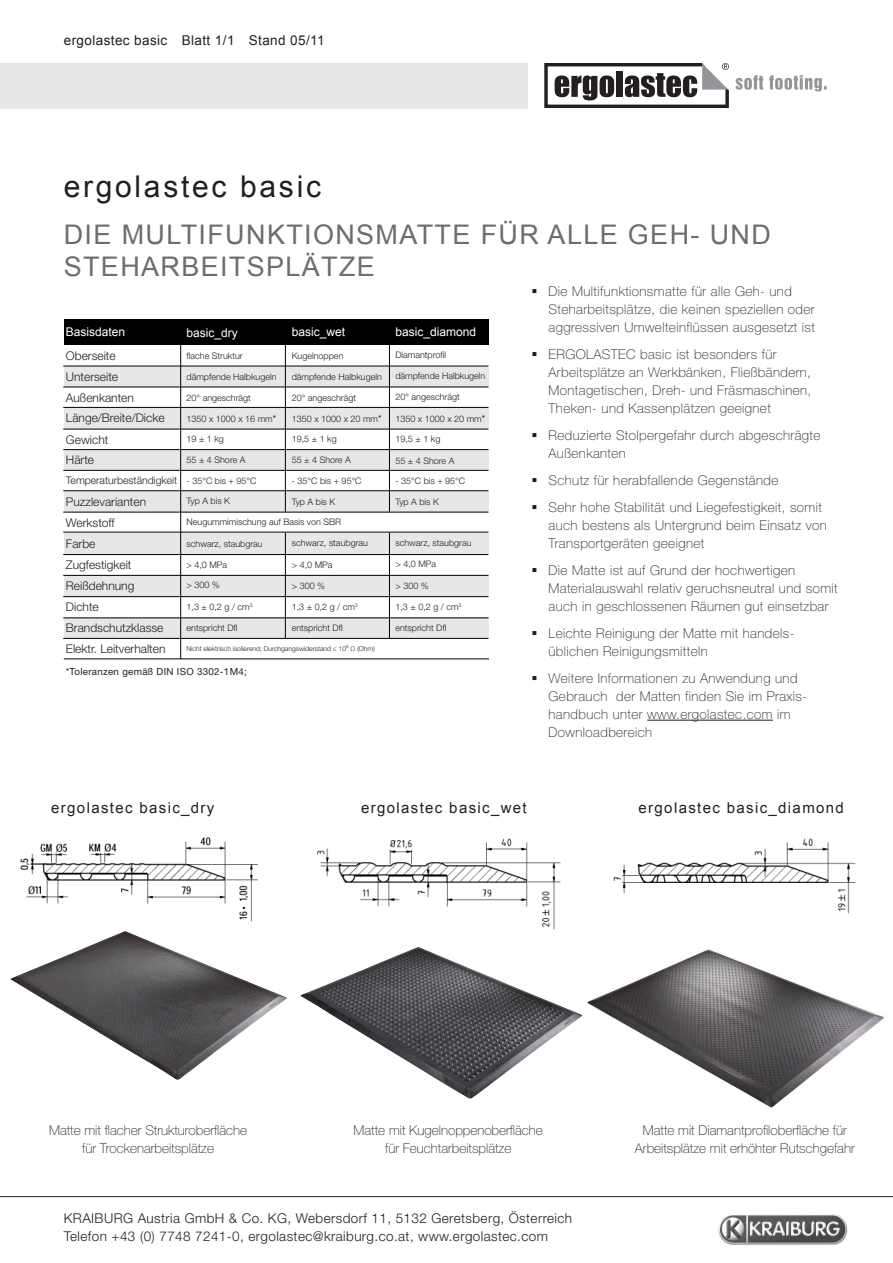
<style>
.page{position:relative;width:893px;height:1263px;background:#fff}
.page>*{position:absolute;margin:0;border:0;box-sizing:border-box;transform-origin:0 0}
.t1{font:30px "Arial";color:#231f20}
.t2{font:27px/32.4px "Arial";letter-spacing:.05em;color:#6c6d70}
.t3{font:15px "Arial";letter-spacing:.09em;color:#231f20}
.t4{font:100 13.5px/18px "Helvetica Neue LT Std";letter-spacing:.03em;color:#231f20}
.t5{font:100 13.5px/18px "Helvetica Neue LT Std";color:#231f20;text-align:center}
.t6{font:300 13.5px "Helvetica Neue LT Std";letter-spacing:.03em;color:#231f20}
.t7{font:13.5px "Arial";letter-spacing:.03em;color:#231f20}
.t8{font:300 12px "Helvetica Neue LT Std";color:#231f20}
.t9{font:12px "Arial";color:#fff}
.t10{font:300 10.5px "Helvetica Neue LT Std";color:#231f20}
.t11{font:9.75px "Helvetica Neue LT Std";letter-spacing:.03em;color:#231f20}
.t12{font:300 9px "Helvetica Neue LT Std";color:#231f20}
.t13{font:300 6.75px "Helvetica Neue LT Std";color:#231f20}
.s1{font-weight:400;font-size:9.75px}
</style>
<div class="page">
<hr style="left:647px;top:720px;width:126px;height:1px;background:#231f20">
<div style="left:0;top:63px;width:527px;height:45px;background:#e6e7e9"></div>
<svg style="left:544px;top:63px;width:185px;height:45px"></svg>
<svg style="left:736px;top:75px;width:91px;height:17px"></svg>
<hr style="left:0;top:1196px;width:893px;height:1px;background:#231f20">
<img style="left:718px;top:1214px;width:130px;height:31px">
<div style="left:64px;top:319px;width:424px;height:26px;background:#000"></div>
<div style="left:64px;top:366px;width:424px;height:21px;background:#e6e7e9"></div>
<div style="left:64px;top:408px;width:424px;height:21px;background:#e6e7e9"></div>
<div style="left:64px;top:450px;width:424px;height:21px;background:#e6e7e9"></div>
<div style="left:64px;top:491px;width:424px;height:21px;background:#e6e7e9"></div>
<hr style="left:63px;top:366px;width:425px;height:1px;background:#000">
<hr style="left:63px;top:387px;width:425px;height:1px;background:#000">
<hr style="left:63px;top:407px;width:425px;height:1px;background:#000">
<hr style="left:63px;top:429px;width:425px;height:1px;background:#000">
<hr style="left:63px;top:449px;width:425px;height:1px;background:#000">
<hr style="left:63px;top:470px;width:425px;height:1px;background:#000">
<hr style="left:63px;top:490px;width:425px;height:1px;background:#000">
<div style="left:64px;top:532px;width:424px;height:21px;background:#e6e7e9"></div>
<div style="left:64px;top:575px;width:424px;height:21px;background:#e6e7e9"></div>
<div style="left:64px;top:617px;width:424px;height:21px;background:#e6e7e9"></div>
<hr style="left:285px;top:319px;width:1px;height:193px;background:#000">
<hr style="left:180px;top:319px;width:1px;height:340px;background:#000">
<hr style="left:285px;top:533px;width:1px;height:105px;background:#000">
<hr style="left:63px;top:575px;width:425px;height:1px;background:#000">
<hr style="left:63px;top:554px;width:425px;height:1px;background:#000">
<hr style="left:63px;top:532px;width:425px;height:1px;background:#000">
<hr style="left:63px;top:512px;width:425px;height:1px;background:#000">
<hr style="left:63px;top:617px;width:425px;height:1px;background:#000">
<hr style="left:63px;top:596px;width:425px;height:1px;background:#000">
<hr style="left:63px;top:638px;width:425px;height:1px;background:#000">
<hr style="left:64px;top:658px;width:425px;height:1px;background:#000">
<img style="left:20px;top:837px;width:238px;height:85px">
<img style="left:10px;top:931px;width:277px;height:149px">
<hr style="left:389px;top:320px;width:1px;height:192px;background:#000">
<hr style="left:389px;top:533px;width:1px;height:105px;background:#000">
<img style="left:587px;top:949px;width:297px;height:159px">
<img style="left:316px;top:838px;width:245px;height:92px">
<img style="left:300px;top:947px;width:283px;height:152px">
<img style="left:613px;top:838px;width:243px;height:76px">
<p class="t7" style="left:64px;top:33px;width:262px">ergolastec basic Blatt 1/1 Stand 05/11</p>
<p class="t1" style="left:64px;top:170px;width:259px">ergolastec basic</p>
<p class="t2" style="left:64px;top:218px;width:709px">die multifunktionsmatte für alle geh- und steharbeits plätze</p>
<p class="t9" style="left:66px;top:325px;width:61px">Basisdaten</p>
<p class="t9" style="left:187px;top:326px;width:53px">basic_dry</p>
<p class="t9" style="left:292px;top:325px;width:55px">basic_wet</p>
<p class="t8" style="left:66px;top:348px;width:51px">Oberseite</p>
<p class="t8" style="left:66px;top:369px;width:54px">Unterseite</p>
<p class="t8" style="left:66px;top:390px;width:70px">Außenkanten</p>
<p class="t8" style="left:66px;top:411px;width:100px">Länge/Breite/Dicke</p>
<p class="t8" style="left:66px;top:432px;width:44px">Gewicht</p>
<p class="t8" style="left:66px;top:452px;width:30px">Härte</p>
<p class="t10" style="left:66px;top:474px;width:113px">Temperaturbeständigkeit</p>
<p class="t8" style="left:66px;top:494px;width:82px">Puzzlevarianten</p>
<p class="t12" style="left:187px;top:350px;width:58px">flache Struktur</p>
<p class="t12" style="left:292px;top:350px;width:53px">Kugelnoppen</p>
<p class="t12" style="left:292px;top:372px;width:92px">dämpfende Halbkugeln</p>
<p class="t12" style="left:187px;top:413px;width:91px">1350 x 1000 x 16 mm<span class="s1">*</span></p>
<p class="t12" style="left:292px;top:413px;width:91px">1350 x 1000 x 20 mm<span class="s1">*</span></p>
<p class="t12" style="left:187px;top:371px;width:92px">dämpfende Halbkugeln</p>
<p class="t12" style="left:187px;top:392px;width:66px">20° angeschrägt</p>
<p class="t12" style="left:187px;top:433px;width:39px">19 ± 1 kg</p>
<p class="t12" style="left:292px;top:433px;width:46px">19,5 ± 1 kg</p>
<p class="t12" style="left:187px;top:455px;width:60px">55 ± 4 Shore A</p>
<p class="t12" style="left:292px;top:455px;width:60px">55 ± 4 Shore A</p>
<p class="t12" style="left:187px;top:475px;width:71px">- 35°C bis + 95°C</p>
<p class="t12" style="left:292px;top:475px;width:71px">- 35°C bis + 95°C</p>
<p class="t12" style="left:187px;top:496px;width:45px">Typ A bis K</p>
<p class="t12" style="left:292px;top:496px;width:45px">Typ A bis K</p>
<p class="t12" style="left:292px;top:392px;width:66px">20° angeschrägt</p>
<p class="t8" style="left:66px;top:515px;width:50px">Werkstoff</p>
<p class="t8" style="left:66px;top:557px;width:67px">Zugfestigkeit</p>
<p class="t8" style="left:66px;top:578px;width:70px">Reißdehnung</p>
<p class="t8" style="left:66px;top:599px;width:34px">Dichte</p>
<p class="t8" style="left:66px;top:620px;width:99px">Brandschutzklasse</p>
<p class="t8" style="left:66px;top:641px;width:101px">Elektr. Leitverhalten</p>
<p class="t12" style="left:187px;top:516px;width:156px">Neugummimischung auf Basis von SBR</p>
<p class="t12" style="left:187px;top:559px;width:42px">&gt; 4,0 MPa</p>
<p class="t12" style="left:292px;top:559px;width:42px">&gt; 4,0 MPa</p>
<p class="t12" style="left:187px;top:580px;width:35px">&gt; 300 %</p>
<p class="t12" style="left:292px;top:580px;width:35px">&gt; 300 %</p>
<p class="t12" style="left:292px;top:601px;width:68px">1,3 ± 0,2 g / cm<sup>3</sup></p>
<p class="t8" style="left:66px;top:536px;width:31px">Farbe</p>
<p class="t12" style="left:187px;top:538px;width:78px">schwarz, staubgrau</p>
<p class="t12" style="left:292px;top:537px;width:78px">schwarz, staubgrau</p>
<p class="t12" style="left:187px;top:601px;width:68px">1,3 ± 0,2 g / cm<sup>3</sup></p>
<p class="t12" style="left:187px;top:622px;width:52px">entspricht Dfl</p>
<p class="t12" style="left:292px;top:622px;width:52px">entspricht Dfl</p>
<p class="t13" style="left:187px;top:645px;width:190px">Nicht elektrisch isolierend; Durchgangswiderstand ≤ 10<sup>9</sup> Ω (Ohm)</p>
<p class="t11" style="left:66px;top:666px;width:182px">*Toleranzen gemäß DIN ISO 3302-1M4;</p>
<p class="t9" style="left:395px;top:325px;width:82px">basic_diamond</p>
<p class="t12" style="left:395px;top:350px;width:52px">Diamantprofil</p>
<p class="t12" style="left:395px;top:371px;width:92px">dämpfende Halbkugeln</p>
<p class="t12" style="left:395px;top:413px;width:91px">1350 x 1000 x 20 mm<span class="s1">*</span></p>
<p class="t12" style="left:395px;top:391px;width:66px">20° angeschrägt</p>
<p class="t12" style="left:395px;top:434px;width:46px">19,5 ± 1 kg</p>
<p class="t12" style="left:395px;top:455px;width:60px">55 ± 4 Shore A</p>
<p class="t12" style="left:395px;top:475px;width:71px">- 35°C bis + 95°C</p>
<p class="t12" style="left:395px;top:496px;width:45px">Typ A bis K</p>
<p class="t12" style="left:395px;top:537px;width:78px">schwarz, staubgrau</p>
<p class="t12" style="left:395px;top:559px;width:42px">&gt; 4,0 MPa</p>
<p class="t12" style="left:395px;top:580px;width:35px">&gt; 300 %</p>
<p class="t12" style="left:395px;top:601px;width:68px">1,3 ± 0,2 g / cm<sup>3</sup></p>
<p class="t12" style="left:395px;top:622px;width:52px">entspricht Dfl</p>
<p class="t4" style="left:549px;top:282px;width:268px">Die Multifunktionsmatte für alle Geh- und<br>Steharbeitsplätze, die keinen speziellen oder aggressiven Umwelteinflüssen ausgesetzt ist</p>
<p class="t4" style="left:549px;top:345px;width:264px">ERGOLASTEC basic ist besonders für Arbeitsplätze an Werkbänken, Fließbändern, Montagetischen, Dreh- und Fräsmaschinen, Theken- und Kassenplätzen geeignet</p>
<p class="t4" style="left:549px;top:426px;width:273px">Reduzierte Stolpergefahr durch abgeschrägte<br>Außenkanten</p>
<p class="t4" style="left:549px;top:471px;width:231px">Schutz für herabfallende Gegenstände</p>
<p class="t4" style="left:549px;top:498px;width:280px">Sehr hohe Stabilität und Liegefestigkeit, somit auch bestens als Untergrund beim Einsatz von<br>Transportgeräten geeignet</p>
<p class="t4" style="left:549px;top:561px;width:291px">Die Matte ist auf Grund der hochwertigen<br>Materialauswahl relativ geruchsneutral und somit auch in geschlossenen Räumen gut einsetzbar</p>
<p class="t4" style="left:549px;top:624px;width:247px">Leichte Reinigung der Matte mit handels&shy;üblichen Reinigungsmitteln</p>
<p class="t4" style="left:549px;top:669px;width:260px">Weitere Informationen zu Anwendung und Gebrauch der Matten finden Sie im Praxis&shy;handbuch unter www.ergolastec.com im Downloadbereich</p>
<p class="t3" style="left:51px;top:799px;width:165px">ergolastec basic_dry</p>
<p class="t3" style="left:361px;top:799px;width:167px">ergolastec basic_wet</p>
<p class="t3" style="left:639px;top:799px;width:207px">ergolastec basic_diamond</p>
<p class="t5" style="left:49px;top:1121px;width:200px">Matte mit flacher Strukturoberfläche für Trockenarbeitsplätze</p>
<p class="t5" style="left:354px;top:1121px;width:191px">Matte mit Kugelnoppenoberfläche für Feuchtarbeitsplätze</p>
<p class="t6" style="left:64px;top:1210px;width:510px">KRAIBURG Austria GmbH &amp; Co. KG, Webersdorf 11, 5132 Geretsberg, Österreich</p>
<p class="t6" style="left:64px;top:1228px;width:486px">Telefon +43 (0) 7748 7241-0, ergolastec@kraiburg.co.at, www.ergolastec.com</p>
<p class="t5" style="left:635px;top:1121px;width:221px">Matte mit Diamantprofiloberfläche für<br>Arbeitsplätze mit erhöhter Rutschgefahr</p>
</div>
